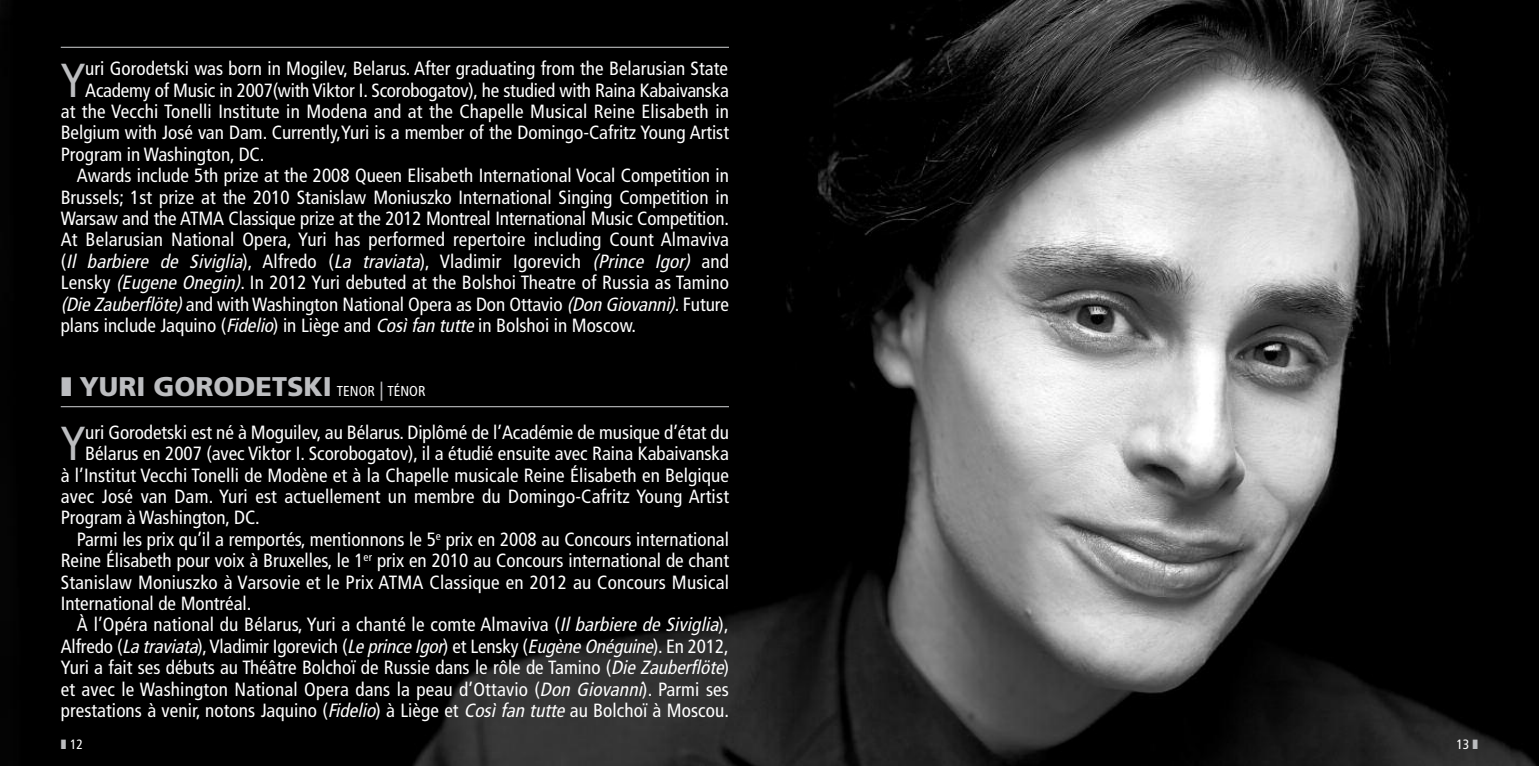
<style>
.page{position:relative;width:1539px;height:766px;background:#fff}
.page>*{position:absolute;margin:0;border:0;box-sizing:border-box;transform-origin:0 0}
.t1{font:condensed 47.48px "Frutiger";color:#bcbdc0}
.t2{font:900 27px "Frutiger";color:#bcbdc0}
.t3{font:condensed 19.12px "Frutiger";color:#fff}
.t4{font:italic condensed 19.12px "Frutiger";color:#fff}
.t5{font:condensed 13.5px "Frutiger";color:#fff}
.s1{font-style:normal}
.s2{font-style:italic}
.s3{font-weight:400;font-stretch:condensed;font-size:14.4px;color:#fff}
.s4{font-weight:400;font-stretch:condensed;font-size:19.12px}
.s5{color:#bcbdc0}
</style>
<div class="page">
<img style="left:0;top:0;width:1539px;height:765px">
<hr style="left:61px;top:47px;width:668px;height:1px;background:#bcbdc0">
<hr style="left:61px;top:406px;width:668px;height:1px;background:#bcbdc0">
<h1 class="t1" style="left:61px;top:61px;width:26px">Y</h1>
<p class="t3" style="left:85px;top:61px;width:644px">uri Gorodetski was born in Mogilev, Belarus. After graduating from the Belarusian State</p>
<p class="t3" style="left:85px;top:82px;width:645px">Academy of Music in 2007(with Viktor I. Scorobogatov), he studied with Raina Kabaivanska</p>
<p class="t3" style="left:61px;top:104px;width:670px">at the Vecchi Tonelli Institute in Modena and at the Chapelle Musical Reine Elisabeth in</p>
<p class="t3" style="left:61px;top:125px;width:670px">Belgium with José van Dam. Currently,Yuri is a member of the Domingo-Cafritz Young Artist</p>
<p class="t3" style="left:61px;top:146px;width:205px">Program in Washington, DC.</p>
<p class="t3" style="left:77px;top:168px;width:654px">Awards include 5th prize at the 2008 Queen Elisabeth International Vocal Competition in</p>
<p class="t3" style="left:61px;top:189px;width:670px">Brussels; 1st prize at the 2010 Stanislaw Moniuszko International Singing Competition in</p>
<p class="t3" style="left:61px;top:210px;width:670px">Warsaw and the ATMA Classique prize at the 2012 Montreal International Music Competition.</p>
<p class="t3" style="left:61px;top:232px;width:670px">At Belarusian National Opera, Yuri has performed repertoire including Count Almaviva</p>
<p class="t4" style="left:61px;top:253px;width:670px"><span class="s1">(</span>Il barbiere de Siviglia<span class="s1">), Alfredo (</span>La traviata<span class="s1">), Vladimir Igorevich</span> (Prince Igor) <span class="s1">and</span></p>
<p class="t3" style="left:61px;top:274px;width:670px">Lensky <span class="s2">(EugeneOnegin)</span>. In 2012 Yuri debuted at the Bolshoi Theatre of Russia as Tamino</p>
<p class="t3" style="left:61px;top:296px;width:670px"><span class="s2">(DieZauberflöte)</span>and with Washington National Opera as Don Ottavio <span class="s2">(DonGiovanni)</span>. Future</p>
<p class="t3" style="left:61px;top:317px;width:577px">plans include Jaquino (<span class="s2">Fidelio</span>) in Liège and <span class="s2">Cosìfantutte</span>in Bolshoi in Moscow.</p>
<h2 class="t2" style="left:61px;top:375px;width:366px">❚ YURI GORODETSKI <span class="s3">TENOR</span> <span class="s4">|</span> <span class="s3">TÉNOR</span></h2>
<h1 class="t1" style="left:61px;top:424px;width:26px">Y</h1>
<p class="t3" style="left:85px;top:424px;width:645px">uri Gorodetski est né à Moguilev, au Bélarus. Diplômé de l’Académie de musique d’état du</p>
<p class="t3" style="left:85px;top:445px;width:645px">Bélarus en 2007 (avec Viktor I. Scorobogatov), il a étudié ensuite avec Raina Kabaivanska</p>
<p class="t3" style="left:61px;top:467px;width:670px">à l’Institut Vecchi Tonelli de Modène et à la Chapelle musicale Reine Élisabeth en Belgique</p>
<p class="t3" style="left:61px;top:488px;width:670px">avec José van Dam. Yuri est actuellement un membre du Domingo-Cafritz Young Artist</p>
<p class="t3" style="left:61px;top:510px;width:201px">Program à Washington, DC.</p>
<p class="t3" style="left:77px;top:531px;width:654px">Parmi les prix qu’il a remportés, mentionnons le 5<sup>e</sup> prix en 2008 au Concours international</p>
<p class="t3" style="left:61px;top:552px;width:670px">Reine Élisabeth pour voix à Bruxelles, le 1<sup>er</sup> prix en 2010 au Concours international de chant</p>
<p class="t3" style="left:61px;top:574px;width:670px">Stanislaw Moniuszko à Varsovie et le Prix ATMA Classique en 2012 au Concours Musical</p>
<p class="t3" style="left:61px;top:595px;width:192px">International de Montréal.</p>
<p class="t3" style="left:77px;top:616px;width:653px">À l’Opéra national du Bélarus, Yuri a chanté le comte Almaviva (<span class="s2">IlbarbieredeSiviglia</span>),</p>
<p class="t3" style="left:61px;top:638px;width:669px">Alfredo (<span class="s2">Latraviata</span>),Vladimir Igorevich (<span class="s2">LeprinceIgor</span>) et Lensky (<span class="s2">EugèneOnéguine</span>). En 2012,</p>
<p class="t3" style="left:61px;top:659px;width:670px">Yuri a fait ses débuts au Théâtre Bolchoï de Russie dans le rôle de Tamino (<span class="s2">DieZauberflöte</span>)</p>
<p class="t3" style="left:61px;top:681px;width:670px">et avec le Washington National Opera dans la peau d’Ottavio (<span class="s2">DonGiovanni</span>). Parmi ses</p>
<p class="t3" style="left:61px;top:702px;width:670px">prestations à venir, notons Jaquino (<span class="s2">Fidelio</span>) à Liège et <span class="s2">Cosìfantutte</span>au Bolchoï à Moscou.</p>
<p class="t5" style="left:61px;top:738px;width:24px"><span class="s5">❚</span>12</p>
<p class="t5" style="left:1456px;top:738px;width:23px">13<span class="s5">❚</span></p>
</div>
